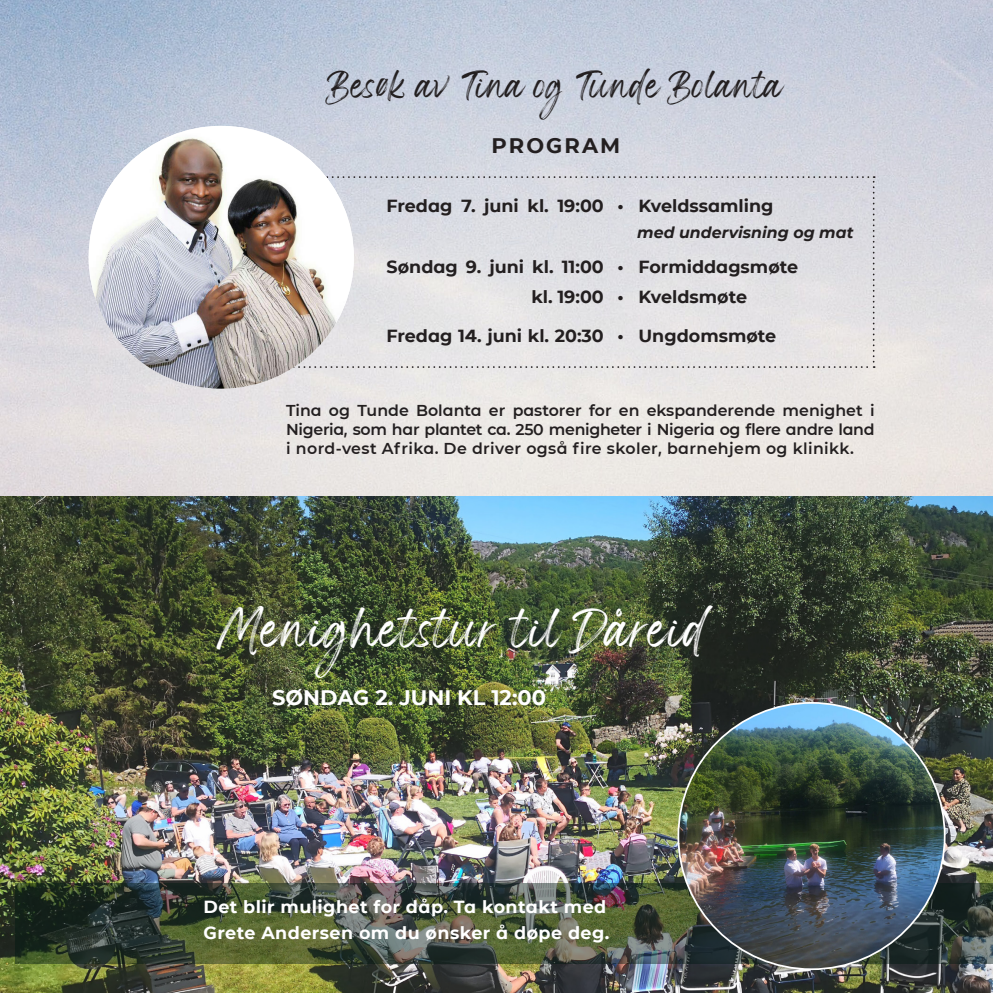
<style>
.page{position:relative;width:993px;height:993px;background:#fff}
.page>*{position:absolute;margin:0;border:0;box-sizing:border-box;transform-origin:0 0}
.Overskrift_avdelinger{font:29.75px "Wonderful Branding";letter-spacing:.025em;color:#fff}
.t1{font:21px "Wonderful Branding";color:#231f20}
.t2{font:700 21px "CMG Sans";color:#fff}
.t3{font:700 21px "CMG Sans";letter-spacing:.1em;color:#231f20}
.t4{font:700 17.5px "CMG Sans";color:#231f20}
.Overskrift_avdelinger-2{font:700 17.5px/26.2px "CMG Sans";letter-spacing:.025em;color:#fff}
.t5{font:600 15.75px/18.9px "CMG Sans";letter-spacing:.025em;color:#231f20;text-align:justify}
.t6{font:italic 700 15.75px "CMG Sans";color:#231f20}
</style>
<div class="page">
<img style="left:0;top:0;width:992px;height:496px">
<img style="left:0;top:496px;width:992px;height:496px">
<img style="left:15px;top:882px;width:977px;height:80px">
<img style="left:678px;top:702px;width:266px;height:266px;border-radius:133px">
<svg style="left:354px;top:176px;width:520px;height:192px;background:#dfdfe2"></svg>
<img style="left:89px;top:126px;width:265px;height:262px">
<p class="t1" style="left:330px;top:80px;width:455px">Besø k av Tina og Tunde Bolanta</p>
<p class="t3" style="left:491px;top:130px;width:130px">PROGRAM</p>
<p class="t4" style="left:386px;top:193px;width:219px">Fredag 7. juni kl. 19:00</p>
<p class="t4" style="left:386px;top:254px;width:219px">Søndag 9. juni kl. 11:00</p>
<p class="t4" style="left:531px;top:284px;width:74px">kl. 19:00</p>
<p class="t4" style="left:386px;top:322px;width:219px">Fredag 14. juni kl. 20:30</p>
<p class="t4" style="left:617px;top:193px;width:158px">• Kveldssamling</p>
<p class="t6" style="left:637px;top:221px;width:218px">med undervisning og mat</p>
<p class="t4" style="left:617px;top:254px;width:182px">• Formiddagsmøte</p>
<p class="t4" style="left:617px;top:284px;width:131px">• Kveldsmøte</p>
<p class="t4" style="left:617px;top:322px;width:160px">• Ungdomsmøte</p>
<p class="t5" style="left:286px;top:400px;width:589px">Tina og Tunde Bolanta er pastorer for en ekspanderende menighet i Nigeria, som har plantet ca. 250 menigheter i Nigeria og flere andre land i nord-vest Afrika. De driver også fire skoler, barnehjem og klinikk.</p>
<p class="Overskrift_avdelinger" style="left:216px;top:622px;width:494px">Menighetstur til Dåreid</p>
<p class="t2" style="left:272px;top:682px;width:275px">SØNDAG 2. JUNI KL 12:00</p>
<p class="Overskrift_avdelinger-2" style="left:203px;top:892px;width:407px">Det blir mulighet for dåp. Ta kontakt med<br>Grete Andersen om du ønsker å døpe deg.</p>
</div>
